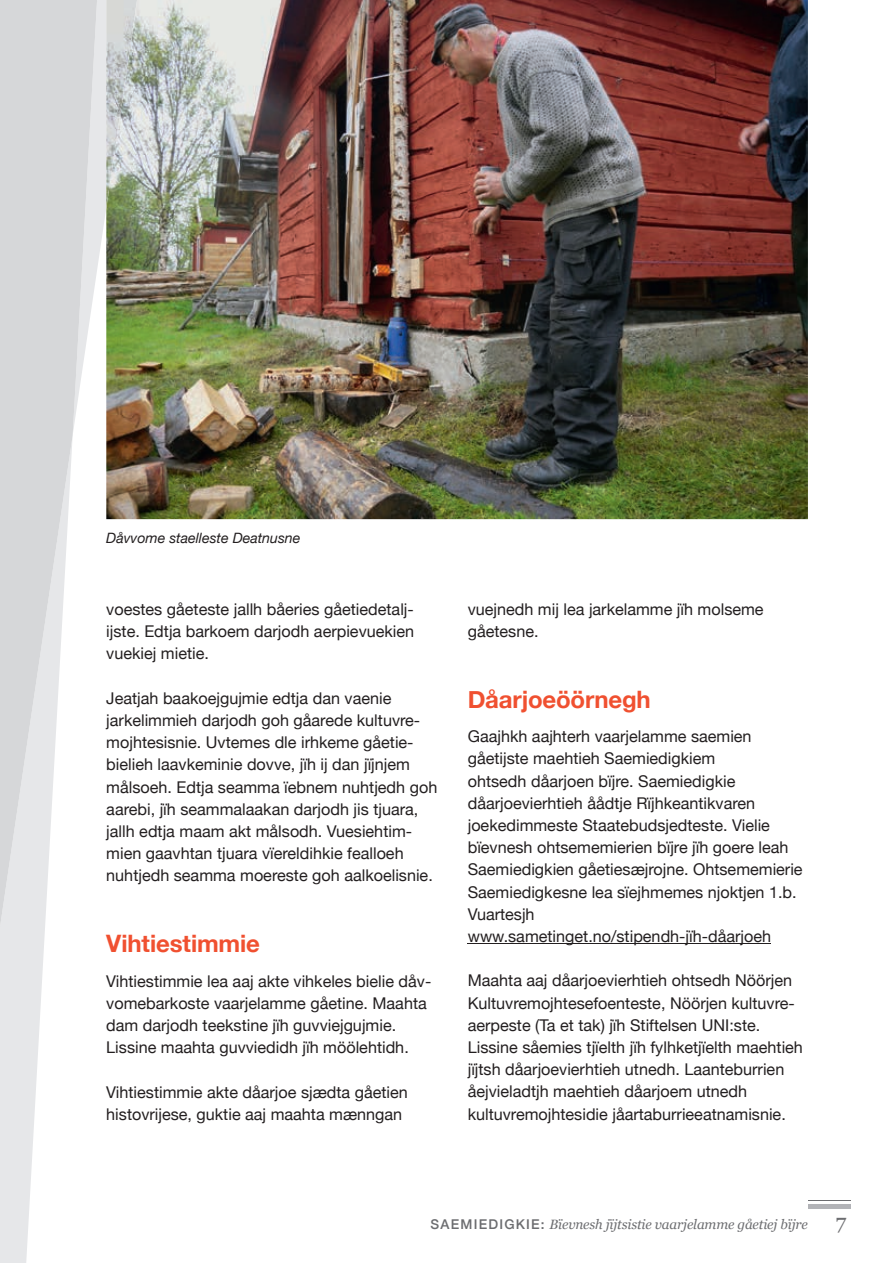
<style>
.page{position:relative;width:893px;height:1263px;background:#fff}
.page>*{position:absolute;margin:0;border:0;box-sizing:border-box;transform-origin:0 0}
.t1{font:700 24px "Helvetica Neue";letter-spacing:-.005em;color:#f05030}
.t2{font:21px "Georgia";color:#6c6d70}
.t3{font:16.2px/22.2px "Helvetica Neue";color:#231f20}
.t4{font:italic 14.25px "Helvetica Neue";color:#231f20}
.t5{font:italic 13.5px "Georgia";letter-spacing:-.01em;color:#6c6d70}
.s1{font-family:"Helvetica Neue";font-weight:500;font-style:normal}
</style>
<div class="page">
<hr style="left:808px;top:1200px;width:42px;height:1px;background:#6c6d70">
<hr style="left:808px;top:1204px;width:42px;height:4px;background:#b2b3b7">
<img style="left:106px;top:0;width:702px;height:519px">
<hr style="left:468px;top:943px;width:303px;height:1px;background:#231f20">
<svg style="left:97px;top:0;width:9px;height:268px;background:#e8e9eb"></svg>
<img style="left:106px;top:0;width:31px;height:208px">
<svg style="left:0;top:927px;width:45px;height:336px;fill:#e6e7e9"></svg>
<svg style="left:0;top:0;width:97px;height:927px;fill:#d6d7d9"></svg>
<p class="t4" style="left:106px;top:528px;width:196px">Dåvvome staelleste Deatnusne</p>
<p class="t3" style="left:106px;top:599px;width:309px;text-align:justify">voestes gåeteste jallh båeries gåetiedetal j&shy;ijste. Edtja barkoem darjodh aerpievuekien vuekiej mietie.</p>
<p class="t3" style="left:106px;top:688px;width:333px">Jeatjah baakoejgujmie edtja dan vaenie jarkelimmieh darjodh goh gåarede kultuvre&shy;mojhtesisnie. Uvtemes dle irhkeme gåetie&shy;bielieh laavkeminie dovve, jïh ij dan jïjnjem målsoeh. Edtja seamma ïebnem nuhtjedh goh aarebi, jïh seammalaakan darjodh jis tjuara, jallh edtja maam akt målsodh. Vuesiehtim&shy;mien gaavhtan tjuara vïereldihkie fealloeh nuhtjedh seamma moereste goh aalkoelisnie.</p>
<h1 class="t1" style="left:106px;top:925px;width:155px">Vihtiestimmie</h1>
<p class="t3" style="left:106px;top:970px;width:326px">Vihtiestimmie lea aaj akte vihkeles bielie dåv&shy;vomebarkoste vaarjelamme gåetine. Maahta dam darjodh teekstine jïh guvviejgujmie.<br>Lissine maahta guvviedidh jïh möölehtidh.</p>
<p class="t3" style="left:106px;top:1081px;width:303px">Vihtiestimmie akte dåarjoe sjædta gåetien histovrijese, guktie aaj maahta mænngan</p>
<p class="t3" style="left:468px;top:599px;width:297px">vuejnedh mij lea jarkelamme jïh molseme gåetesne.</p>
<h1 class="t1" style="left:468px;top:681px;width:185px">Dåarjoeöörnegh</h1>
<p class="t3" style="left:468px;top:726px;width:336px">Gaajhkh aajhterh vaarjelamme saemien gåetijste maehtieh Saemiedigkiem<br>ohtsedh dåarjoen bïjre. Saemiedigkie dåarjoevierhtieh åådtje Rïjhkeantikvaren joekedimmeste Staatebudsjedteste. Vielie bïevnesh ohtsememierien bïjre jïh goere leah Saemiedigkien gåetie sæjrojne. Ohtsememierie Saemiedigkesne lea sïejhmemes njoktjen 1.b.<br>Vuartesjh www.sametinget.no/stipendh-jïh-dåarjoeh</p>
<p class="t3" style="left:468px;top:970px;width:337px">Maahta aaj dåarjoevierhtieh ohtsedh Nöörjen Kultuvremojhtesefoenteste, Nöörjen kultuvre&shy;aerpeste (Ta et tak) jïh Stiftelsen UNI:ste.<br>Lissine såemies tjïelth jïh fylhketjïelth maehtieh jïjtsh dåarjoevierhtieh utnedh. Laanteburrien åejvieladtjh maehtieh dåarjoem utnedh kultuvre mojhtesidie jåartaburrieeatnamisnie.</p>
<p class="t5" style="left:431px;top:1214px;width:379px"><span class="s1">SAEMIEDIGKIE:</span> Bïevnesh jïjtsistie vaarjelamme gåetiej bïjre</p>
<p class="t2" style="left:836px;top:1206px;width:12px">7</p>
</div>
